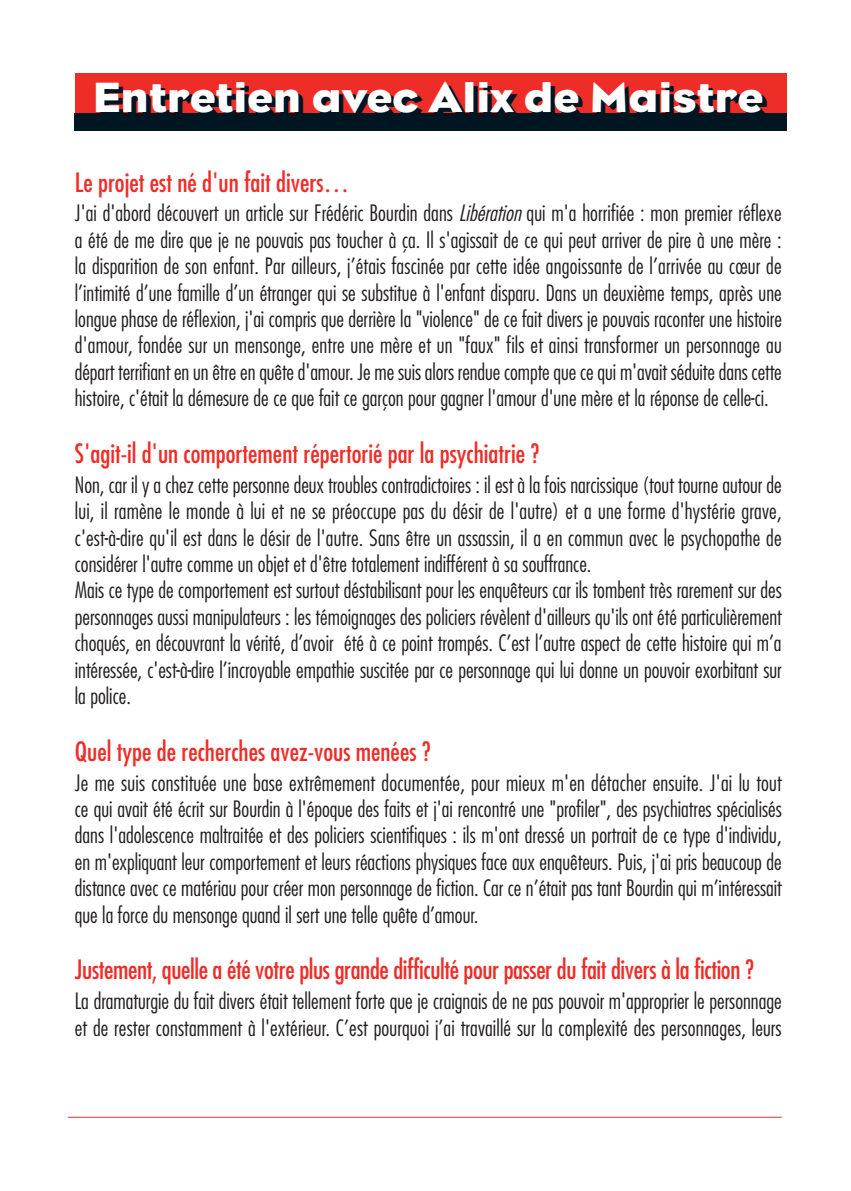
<style>
.page{position:relative;width:851px;height:1191px;background:#fff}
.page>*{position:absolute;margin:0;border:0;box-sizing:border-box;transform-origin:0 0}
.t1{font:43.2px "Bureau Eagle";color:#001522;scale:1.11 1}
.t2{font:condensed 26px "Futura";color:#ee2d28}
.t3{font:300 condensed 22px/26.4px "Futura";color:#231f20;text-align:justify}
.s1{font-style:italic}
</style>
<div class="page">
<div style="left:75px;top:74px;width:711px;height:54px;background:#ee2d28"></div>
<div style="left:75px;top:113px;width:711px;height:17px;background:#001522"></div>
<hr style="left:68px;top:1117px;width:713px;height:1px;background:#ee2d28">
<h1 class="t1" style="left:97px;top:76px;width:605px">Entretien avec Alix de Maistre</h1>
<p class="t2" style="left:75px;top:170px;width:276px">Le projet est né d'un fait divers…</p>
<p class="t3" style="left:75px;top:202px;width:708px">J'ai d'abord découvert un article sur Frédéric Bourdin dans <span class="s1">Libération</span>qui m'a horrifiée : mon premier réflexe a été de me dire que je ne pouvais pas toucher à ça. Il s'agissait de ce qui peut arriver de pire à une mère : la disparition de son enfant. Par ailleurs, j’étais fascinée par cette idée angoissante de l’arrivée au cœur de l’intimité d’une famille d’un étranger qui se substitue à l'enfant disparu. Dans un deuxième temps, après une longue phase de réflexion, j'ai compris que derrière la "violence" de ce fait divers je pouvais raconter une histoire d'amour, fondée sur un mensonge, entre une mère et un "faux" fils et ainsi transformer un personnage au départ terrifiant en un être en quête d'amour. Je me suis alors rendue compte que ce qui m'avait séduite dans cette histoire, c'était la démesure de ce que fait ce garçon pour gagner l'amour d'une mère et la réponse de celle-ci.</p>
<p class="t2" style="left:75px;top:441px;width:466px">S'agit-il d'un comportement répertorié par la psychiatrie ?</p>
<p class="t3" style="left:75px;top:473px;width:708px;text-align:left">Non, car il y a chez cette personne deux troubles contradictoires : il est à la fois narcissique (tout tourne autour de lui, il ramène le monde à lui et ne se préoccupe pas du désir de l'autre) et a une forme d'hystérie grave, c'est-à-dire qu'il est dans le désir de l'autre. Sans être un assassin, il a en commun avec le psychopathe de considérer l'autre comme un objet et d'être totalement indifférent à sa souffrance.<br>Mais ce type de comportement est surtout déstabilisant pour les enquêteurs car ils tombent très rarement sur des personnages aussi manipulateurs : les témoignages des policiers révèlent d'ailleurs qu'ils ont été particulièrement choqués, en découvrant la vérité, d’avoir été à ce point trompés. C’est l’autre aspect de cette histoire qui m’a intéressée, c'est-à-dire l’incroyable empathie suscitée par ce personnage qui lui donne un pouvoir exorbitant sur la police.</p>
<p class="t2" style="left:75px;top:739px;width:357px">Quel type de recherches avez-vous menées ?</p>
<p class="t3" style="left:75px;top:770px;width:708px">Je me suis constituée une base extrêmement documentée, pour mieux m'en détacher ensuite. J'ai lu tout ce qui avait été écrit sur Bourdin à l'époque des faits et j'ai rencontré une "profiler", des psychiatres spécialisés dans l'adolescence maltraitée et des policiers scientifiques : ils m'ont dressé un portrait de ce type d'individu, en m'expliquant leur comportement et leurs réactions physiques face aux enquêteurs. Puis, j'ai pris beaucoup de distance avec ce matériau pour créer mon personnage de fiction. Car ce n’était pas tant Bourdin qui m’intéressait que la force du mensonge quand il sert une telle quête d’amour.</p>
<p class="t2" style="left:75px;top:957px;width:680px">Justement, quelle a été votre plus grande difficulté pour passer du fait divers à la fiction ?</p>
<p class="t3" style="left:75px;top:989px;width:708px">La dramaturgie du fait divers était tellement forte que je craignais de ne pas pouvoir m'approprier le personnage et de rester constamment à l'extérieur. C’est pourquoi j’ai travaillé sur la complexité des personnages, leurs</p>
</div>
